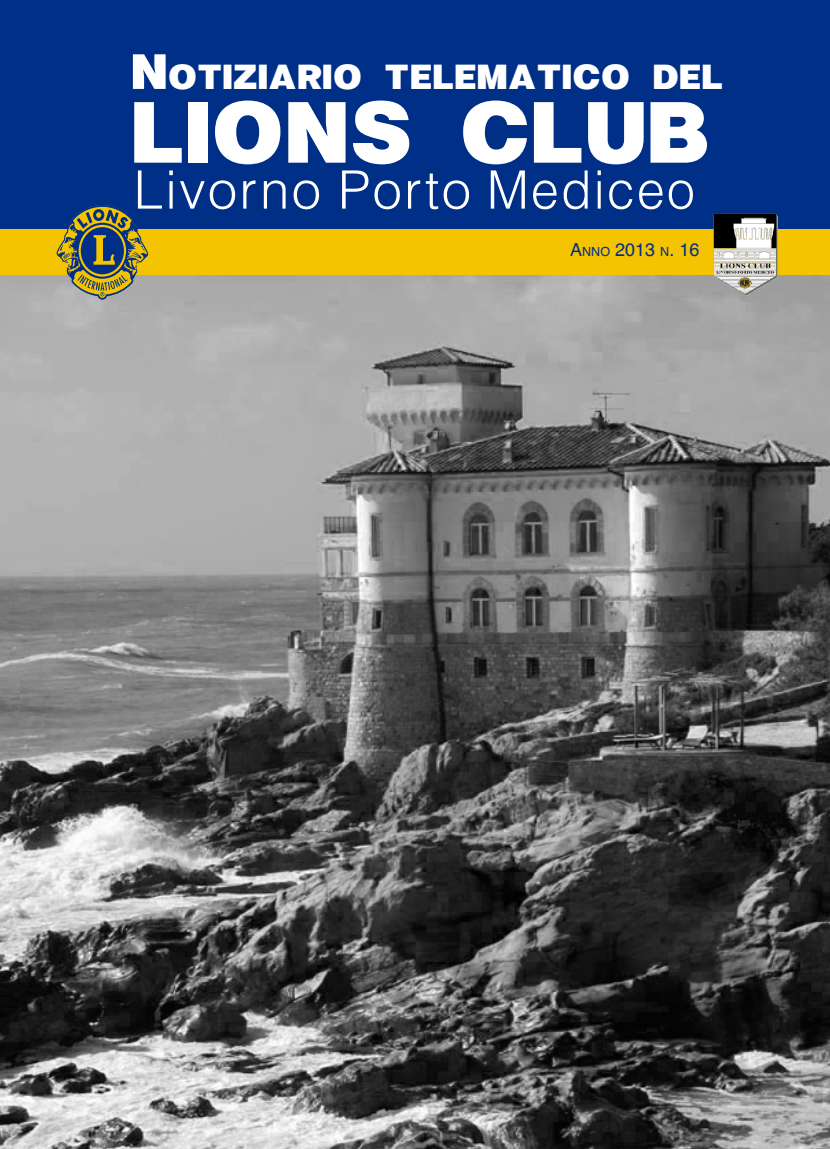
<style>
.page{position:relative;width:830px;height:1149px;background:#fff}
.page>*{position:absolute;margin:0;border:0;box-sizing:border-box;transform-origin:0 0}
.t1{font:92.7px "Helvetica Black cyr Bold";color:#fff}
.t2{font:300 52.95px "Helvetica";letter-spacing:.04em;color:#fff}
.t3{font:37.05px "Helvetica Black cyr Bold";color:#fff}
.t4{font:18px "Helvetica";color:#002f87}
.s1{font-size:52.95px}
.s2{font-size:12.6px}
</style>
<div class="page">
<img style="left:0;top:275px;width:829px;height:873px">
<div style="left:0;top:0;width:829px;height:230px;background:#002f87"></div>
<div style="left:0;top:230px;width:829px;height:45px;background:#f5c400"></div>
<svg style="left:57px;top:205px;width:91px;height:94px"></svg>
<img style="left:709px;top:213px;width:70px;height:83px">
<p class="t3" style="left:130px;top:59px;width:594px"><span class="s1">N</span>OTIZIARIO TELEMATICO DEL</p>
<h1 class="t1" style="left:130px;top:87px;width:581px">LIONS CLUB</h1>
<h2 class="t2" style="left:133px;top:157px;width:562px">Livorno Porto Mediceo</h2>
<p class="t4" style="left:570px;top:238px;width:131px">A<span class="s2">NNO</span> 2013 <span class="s2">N</span>. 16</p>
</div>
